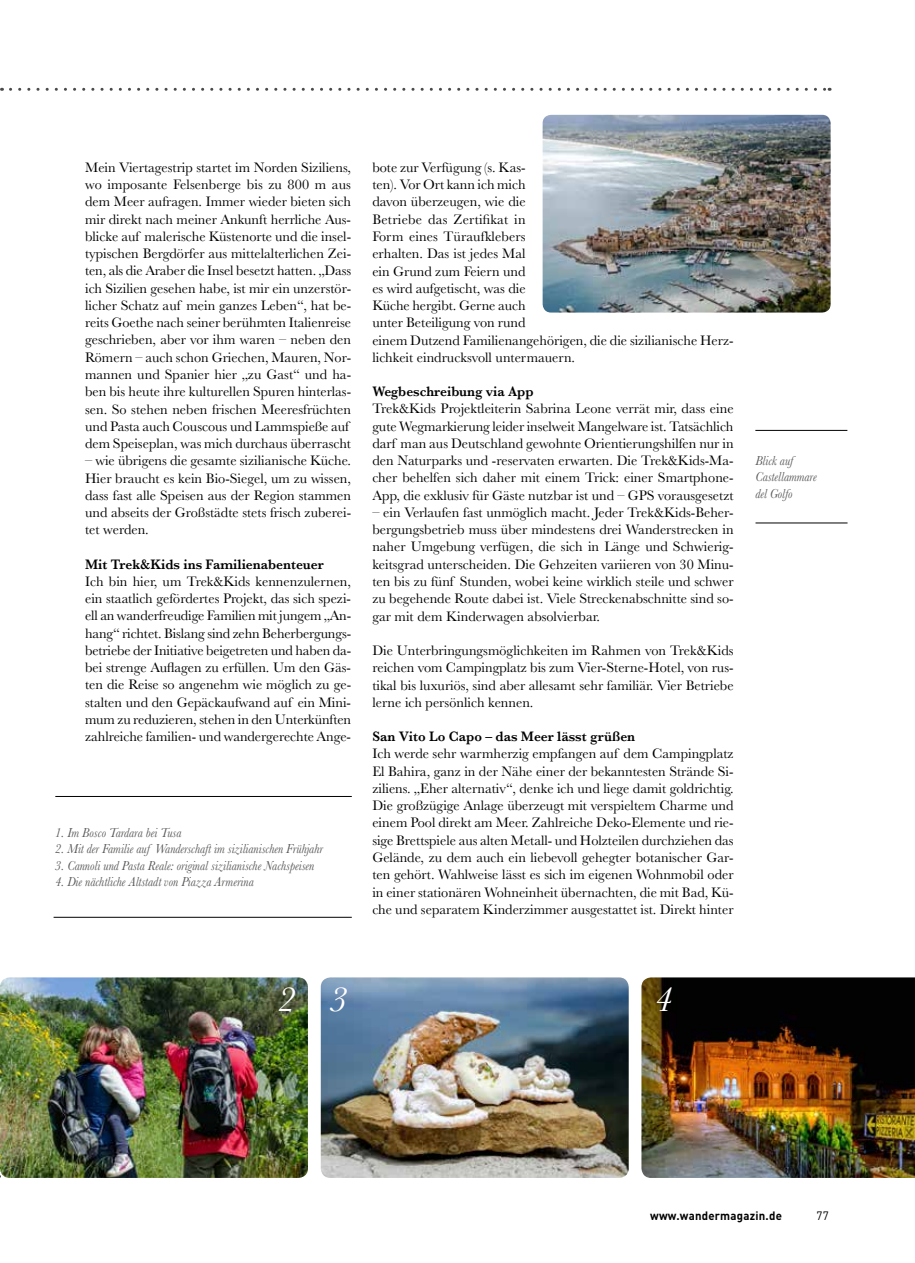
<style>
.page{position:relative;width:915px;height:1263px;background:#fff}
.page>*{position:absolute;margin:0;border:0;box-sizing:border-box;transform-origin:0 0}
.t1{font:italic 36px "Baskerville";color:#fff}
.t2{font:14.25px/17.2px "Baskerville";color:#000;text-align:justify}
.t3{font:600 14.25px "Baskerville";color:#000;scale:.95 1}
.t4{font:italic 13.5px/16.5px "Baskerville";color:#575756;scale:.9 1}
.t5{font:700 12px "DIN";letter-spacing:.02em;color:#000;scale:.95 1}
.t6{font:12px "DIN";color:#000;scale:.95 1}
</style>
<div class="page">
<svg style="left:10px;top:88px;width:819px;height:3px"></svg>
<img style="left:0;top:977px;width:308px;height:201px">
<img style="left:320px;top:977px;width:308px;height:201px">
<img style="left:641px;top:977px;width:273px;height:201px">
<img style="left:542px;top:115px;width:288px;height:198px">
<hr style="left:55px;top:796px;width:296px;height:1px;background:#000">
<hr style="left:54px;top:917px;width:297px;height:1px;background:#000">
<hr style="left:755px;top:430px;width:92px;height:1px;background:#000">
<hr style="left:755px;top:523px;width:92px;height:1px;background:#000">
<p class="t2" style="left:85px;top:159px;width:267px;text-align:left">Mein Viertagestrip startet im Norden Siziliens, wo imposante Felsenberge bis zu 800 m aus dem Meer aufragen. Immer wieder bieten sich mir direkt nach meiner Ankunft herrliche Aus&shy;blicke auf malerische Küstenorte und die insel&shy;typischen Bergdörfer aus mittelalterlichen Zei&shy;ten, als die Araber die Insel besetzt hatten. „Dass ich Sizilien gesehen habe, ist mir ein unzerstör&shy;licher Schatz auf mein ganzes Leben“, hat be&shy;reits Goethe nach seiner berühmten Italienreise geschrieben, aber vor ihm waren – neben den Römern – auch schon Griechen, Mauren, Nor&shy;mannen und Spanier hier „zu Gast“ und ha&shy;ben bis heute ihre kulturellen Spuren hinterlas&shy;sen. So stehen neben frischen Meeresfrüchten und Pasta auch Couscous und Lammspieße auf dem Speiseplan, was mich durchaus überrascht</p>
<p class="t2" style="left:85px;top:452px;width:267px">– wie übrigens die gesamte sizilianische Küche.<br>Hier braucht es kein Bio-Siegel, um zu wissen, dass fast alle Speisen aus der Region stammen und abseits der Großstädte stets frisch zuberei&shy;tet werden.</p>
<p class="t3" style="left:85px;top:554px;width:253px">Mit Trek&amp;Kids ins Familienabenteuer</p>
<p class="t2" style="left:85px;top:573px;width:267px">Ich bin hier, um Trek&amp;Kids kennenzulernen, ein staatlich gefördertes Projekt, das sich spezi&shy;ell an wanderfreudige Familien mit jungem „An&shy;hang“ richtet. Bislang sind zehn Beherbergungs&shy;betriebe der Initiative beigetreten und haben da&shy;bei strenge Auflagen zu erfüllen. Um den Gäs&shy;ten die Reise so angenehm wie möglich zu ge&shy;stalten und den Gepäckaufwand auf ein Mini&shy;mum zu reduzieren, stehen in den Unterkünften zahlreiche familien- und wandergerechte Ange-</p>
<p class="t4" style="left:55px;top:824px;width:142px">1. Im Bosco Tardara bei Tusa</p>
<p class="t4" style="left:55px;top:840px;width:299px">2. Mit der Familie auf Wanderschaft im sizilianischen Frühjahr</p>
<p class="t4" style="left:55px;top:857px;width:289px">3. Cannoli und Pasta Reale: original sizilianische Nachspeisen</p>
<p class="t4" style="left:55px;top:873px;width:222px">4. Die nächtliche Altstadt von Piazza Armerina</p>
<p class="t2" style="left:372px;top:159px;width:362px;text-align:left">bote zur Verfügung (s. Kas-<br>ten). Vor Ort kann ich mich<br>davon überzeugen, wie die<br>Betriebe das Zertifikat in<br>Form eines Türaufklebers<br>erhalten. Das ist jedes Mal<br>ein Grund zum Feiern und<br>es wird aufgetischt, was die<br>Küche hergibt. Gerne auch<br>unter Beteiligung von rund<br>einem Dutzend Familienangehörigen, die die sizilianische Herz&shy;lichkeit eindrucksvoll untermauern.</p>
<p class="t3" style="left:372px;top:381px;width:171px">Wegbeschreibung via App</p>
<p class="t2" style="left:372px;top:400px;width:362px">Trek&amp;Kids Projektleiterin Sabrina Leone verrät mir, dass eine gute Wegmarkierung leider inselweit Mangelware ist. Tatsächlich darf man aus Deutschland gewohnte Orientierungshilfen nur in den Naturparks und -reservaten erwarten. Die Trek&amp;Kids-Ma&shy;cher behelfen sich daher mit einem Trick: einer Smartphone-App, die exklusiv für Gäste nutzbar ist und – GPS vorausgesetzt</p>
<p class="t2" style="left:372px;top:504px;width:362px">– ein Verlaufen fast unmöglich macht. Jeder Trek&amp;Kids-Beher&shy;bergungsbetrieb muss über mindestens drei Wanderstrecken in naher Umgebung verfügen, die sich in Länge und Schwierig&shy;keitsgrad unterscheiden. Die Gehzeiten variieren von 30 Minu&shy;ten bis zu fünf Stunden, wobei keine wirklich steile und schwer zu begehende Route dabei ist. Viele Streckenabschnitte sind so&shy;gar mit dem Kinderwagen absolvierbar.</p>
<p class="t2" style="left:372px;top:642px;width:362px">Die Unterbringungsmöglichkeiten im Rahmen von Trek&amp;Kids reichen vom Campingplatz bis zum Vier-Sterne-Hotel, von rus&shy;tikal bis luxuriös, sind aber allesamt sehr familiär. Vier Betriebe lerne ich persönlich kennen.</p>
<p class="t3" style="left:372px;top:726px;width:278px">San Vito Lo Capo – das Meer lässt grüßen</p>
<p class="t2" style="left:372px;top:745px;width:362px">Ich werde sehr warmherzig empfangen auf dem Campingplatz El Bahira, ganz in der Nähe einer der bekanntesten Strände Si&shy;ziliens. „Eher alternativ“, denke ich und liege damit goldrichtig.<br>Die großzügige Anlage überzeugt mit verspieltem Charme und einem Pool direkt am Meer. Zahlreiche Deko-Elemente und rie&shy;sige Brettspiele aus alten Metall- und Holzteilen durchziehen das Gelände, zu dem auch ein liebevoll gehegter botanischer Gar&shy;ten gehört. Wahlweise lässt es sich im eigenen Wohnmobil oder in einer stationären Wohneinheit übernachten, die mit Bad, Kü&shy;che und separatem Kinderzimmer ausgestattet ist. Direkt hinter</p>
<p class="t4" style="left:755px;top:452px;width:70px">Blick auf<br>Castellammare del Golfo</p>
<h1 class="t1" style="left:277px;top:975px;width:72px">2 3</h1>
<h1 class="t1" style="left:654px;top:975px;width:19px">4</h1>
<p class="t5" style="left:650px;top:1207px;width:140px">www.wandermagazin.de</p>
<p class="t6" style="left:816px;top:1208px;width:14px">77</p>
</div>
